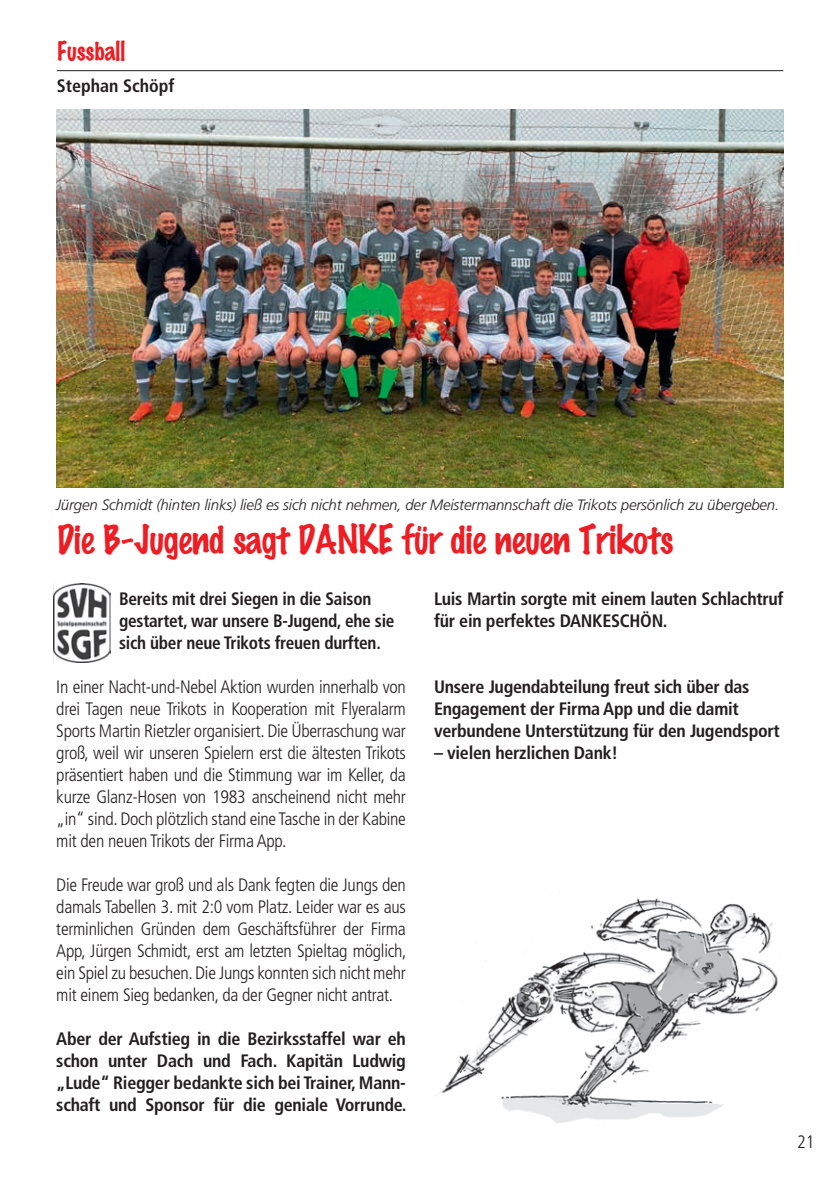
<style>
.page{position:relative;width:840px;height:1191px;background:#fff}
.page>*{position:absolute;margin:0;border:0;box-sizing:border-box;transform-origin:0 0}
.t1{font:100 36px "Marker Felt";letter-spacing:-.01em;color:#ee1d23}
.t2{font:100 24px "Marker Felt";color:#ee1d23}
.t3{font:300 condensed 18px/22px "Frutiger LT Std";letter-spacing:-.015em;color:#231f20;text-align:justify}
.t4{font:700 condensed 18px/22px "Frutiger LT Std";letter-spacing:-.015em;color:#231f20}
.t5{font:700 condensed 18px/22px "Frutiger LT Std";letter-spacing:-.015em;color:#231f20;scale:.96 1}
.t6{font:italic 300 15px "Frutiger LT Std";letter-spacing:-.01em;color:#231f20}
</style>
<div class="page">
<img style="left:56px;top:109px;width:726px;height:379px">
<hr style="left:57px;top:70px;width:725px;height:1px;background:#231f20">
<img style="left:53px;top:583px;width:58px;height:79px">
<img style="left:440px;top:885px;width:338px;height:238px">
<h2 class="t2" style="left:57px;top:39px;width:70px">Fussball</h2>
<p class="t4" style="left:57px;top:75px;width:119px">Stephan Schöpf</p>
<p class="t6" style="left:56px;top:496px;width:724px">Jürgen Schmidt (hinten links) ließ es sich nicht nehmen, der Meistermannschaft die Trikots persönlich zu übergeben.</p>
<h1 class="t1" style="left:57px;top:521px;width:617px">Die B-Jugend sagt DANKE für die neuen Trikots</h1>
<p class="t5" style="left:119px;top:588px;width:288px">Bereits mit drei Siegen in die Saison gestartet, war unsere B-Jugend, ehe sie sich über neue Trikots freuen durften.</p>
<p class="t3" style="left:56px;top:676px;width:351px">In einer Nacht-und-Nebel Aktion wurden innerhalb von drei Tagen neue Trikots in Kooperation mit Flyeralarm Sports Martin Rietzler organisiert. Die Überraschung war groß, weil wir unseren Spielern erst die ältesten Trikots präsentiert haben und die Stimmung war im Keller, da kurze Glanz-Hosen von 1983 anscheinend nicht mehr „in“ sind. Doch plötzlich stand eine Tasche in der Kabine mit den neuen Trikots der Firma App.</p>
<p class="t3" style="left:56px;top:874px;width:351px">Die Freude war groß und als Dank fegten die Jungs den damals Tabellen 3. mit 2:0 vom Platz. Leider war es aus terminlichen Gründen dem Geschäftsführer der Firma App, Jürgen Schmidt, erst am letzten Spieltag möglich, ein Spiel zu besuchen. Die Jungs konnten sich nicht mehr mit einem Sieg bedanken, da der Gegner nicht antrat.</p>
<p class="t4" style="left:56px;top:1028px;width:351px;text-align:justify">Aber der Aufstieg in die Bezirksstaffel war eh schon unter Dach und Fach. Kapitän Ludwig „Lude“ Riegger bedankte sich bei Trainer, Mann&shy;schaft und Sponsor für die geniale Vorrunde.</p>
<p class="t4" style="left:434px;top:588px;width:351px">Luis Martin sorgte mit einem lauten Schlachtruf für ein perfektes DANKESCHÖN.</p>
<p class="t4" style="left:434px;top:675px;width:347px">Unsere Jugendabteilung freut sich über das<br>Engagement der Firma App und die damit verbundene Unterstützung für den Jugendsport</p>
<p class="t4" style="left:434px;top:741px;width:185px">– vielen herzlichen Dank!</p>
<p class="t3" style="left:796px;top:1130px;width:19px">21</p>
</div>
